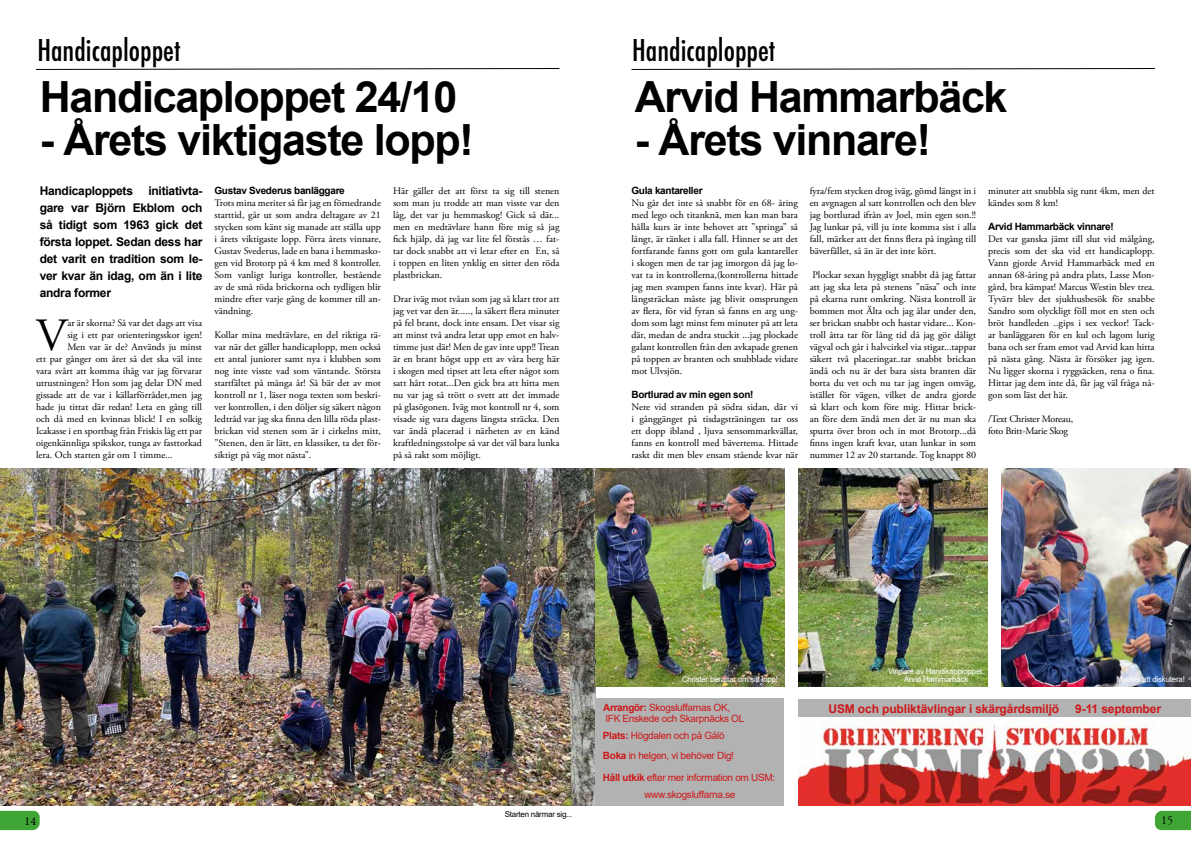
<style>
.page{position:relative;width:1191px;height:842px;background:#fff}
.page>*{position:absolute;margin:0;border:0;box-sizing:border-box;transform-origin:0 0}
.t1{font:46.2px "Adobe Garamond Pro";color:#000}
.t2{font:700 43px "Arial";letter-spacing:-.03em;color:#000}
.t3{font:500 33px "Futura PT Cond";color:#000}
.t4{font:700 12px/17px "Arial";letter-spacing:-.02em;color:#000;text-align:justify}
.t5{font:700 12px "Arial";letter-spacing:-.01em;color:#cd1719}
.t6{font:12px "Minion Pro";color:#000}
.t7{font:12px "Adobe Garamond Pro";color:#000}
.t8{font:10px/12px "Adobe Garamond Pro";color:#000;text-align:justify}
.t9{font:10px/11px "Arial";letter-spacing:-.03em;color:#cd1719}
.t10{font:700 10px "Arial";letter-spacing:-.03em;color:#000}
.t11{font:10px/12px "Adobe Garamond Pro";letter-spacing:-.02em;color:#000}
.t12{font:8px/8px "Arial";letter-spacing:-.03em;color:#fff;text-align:center}
.t13{font:8px "Arial";letter-spacing:-.03em;color:#000}
.s1{font-weight:700}
</style>
<div class="page">
<svg style="left:0;top:811px;width:40px;height:19px"></svg>
<svg style="left:1155px;top:811px;width:36px;height:19px"></svg>
<svg style="left:36px;top:68px;width:524px;height:2px"></svg>
<img style="left:0;top:469px;width:595px;height:337px">
<svg style="left:631px;top:68px;width:524px;height:2px"></svg>
<img style="left:595px;top:469px;width:189px;height:218px">
<img style="left:1001px;top:469px;width:190px;height:218px">
<img style="left:798px;top:469px;width:189px;height:218px">
<img style="left:798px;top:720px;width:393px;height:86px">
<div style="left:595px;top:699px;width:189px;height:107px;background:#b3b2b2"></div>
<div style="left:798px;top:699px;width:393px;height:17px;background:#b3b2b2"></div>
<h3 class="t3" style="left:37px;top:31px;width:145px">Handicaploppet</h3>
<h2 class="t2" style="left:40px;top:67px;width:419px">Handicaploppet 24/10</h2>
<h2 class="t2" style="left:40px;top:110px;width:435px">- Årets viktigaste lopp!</h2>
<p class="t4" style="left:40px;top:183px;width:95px">Handicaploppets</p>
<p class="t4" style="left:40px;top:183px;width:164px;text-indent:109px">initiativta&shy;gare var Björn Ekblom och så tidigt som 1963 gick det första loppet. Sedan dess har det varit en tradition som le&shy;ver kvar än idag, om än i lite andra former</p>
<p class="t10" style="left:214px;top:183px;width:132px">Gustav Svederus banläggare</p>
<p class="t8" style="left:393px;top:185px;width:168px">Här gäller det att först ta sig till stenen som man ju trodde att man visste var den låg, det var ju hemmaskog! Gick så där... men en medtävlare hann före mig så jag fick hjälp, då jag var lite fel förstås … fat&shy;tar dock snabbt att vi letar efter en En, så i toppen en liten ynklig en sitter den röda plastbrickan.</p>
<p class="t8" style="left:393px;top:293px;width:168px">Drar iväg mot tvåan som jag så klart tror att jag vet var den är....., la säkert flera minuter på fel brant, dock inte ensam. Det visar sig att minst två andra letat upp emot en halv&shy;timme just där! Men de gav inte upp!! Trean är en brant högst upp ett av våra berg här i skogen med tipset att leta efter något som satt hårt rotat...Den gick bra att hitta men nu var jag så trött o svett att det immade på glasögonen. Iväg mot kontroll nr 4, som visade sig vara dagens längsta sträcka. Den var ändå placerad i närheten av en känd kraftledningsstolpe så var det väl bara lunka på så rakt som möjligt.</p>
<p class="t8" style="left:214px;top:197px;width:168px">Trots mina meriter så får jag en förnedrande starttid, går ut som andra deltagare av 21 stycken som känt sig manade att ställa upp i årets viktigaste lopp. Förra årets vinnare, Gustav Svederus, lade en bana i hemmasko&shy;gen vid Brotorp på 4 km med 8 kontroller.<br>Som vanligt luriga kontroller, bestående av de små röda brickorna och tydligen blir mindre efter varje gång de kommer till an&shy;vändning.</p>
<p class="t8" style="left:214px;top:329px;width:168px">Kollar mina medtävlare, en del riktiga rä&shy;var när det gäller handicaplopp, men också ett antal juniorer samt nya i klubben som nog inte visste vad som väntande. Största startfältet på många år! Så bär det av mot kontroll nr 1, läser noga texten som beskri&shy;ver kontrollen, i den döljer sig säkert någon ledtråd var jag ska finna den lilla röda plast&shy;brickan vid stenen som är i cirkelns mitt, ”Stenen, den är lätt, en klassiker, ta det för&shy;siktigt på väg mot nästa”.</p>
<h1 class="t1" style="left:36px;top:307px;width:33px">V</h1>
<p class="t8" style="left:67px;top:317px;width:136px">ar är skorna? Så var det dags att visa</p>
<p class="t8" style="left:67px;top:329px;width:136px">sig i ett par orienteringsskor igen!</p>
<p class="t8" style="left:67px;top:341px;width:136px">Men var är de? Används ju minst</p>
<p class="t8" style="left:36px;top:353px;width:167px">ett par gånger om året så det ska väl inte</p>
<p class="t8" style="left:36px;top:365px;width:168px">vara svårt att komma ihåg var jag förvarar</p>
<p class="t8" style="left:36px;top:377px;width:167px">utrustningen? Hon som jag delar DN med</p>
<p class="t8" style="left:36px;top:389px;width:167px">gissade att de var i källarförrådet,men jag</p>
<p class="t8" style="left:36px;top:401px;width:167px">hade ju tittat där redan! Leta en gång till</p>
<p class="t8" style="left:36px;top:413px;width:168px">och då med en kvinnas blick! I en solkig</p>
<p class="t8" style="left:36px;top:425px;width:167px">Icakasse i en sportbag från Friskis låg ett par</p>
<p class="t8" style="left:36px;top:437px;width:168px">oigenkännliga spikskor, tunga av fasttorkad</p>
<p class="t8" style="left:36px;top:449px;width:138px">lera. Och starten går om 1 timme...</p>
<h3 class="t3" style="left:632px;top:31px;width:145px">Handicaploppet</h3>
<h2 class="t2" style="left:635px;top:67px;width:374px">Arvid Hammarbäck</h2>
<h2 class="t2" style="left:635px;top:110px;width:298px">- Årets vinnare!</h2>
<p class="t10" style="left:631px;top:183px;width:73px">Gula kantareller</p>
<p class="t8" style="left:631px;top:197px;width:168px">Nu går det inte så snabbt för en 68- åring med lego och titanknä, men kan man bara hålla kurs är inte behovet att ”springa” så långt, är tänket i alla fall. Hinner se att det fortfarande fanns gott om gula kantareller i skogen men de tar jag imorgon då jag lo&shy;vat ta in kontrollerna,(kontrollerna hittade jag men svampen fanns inte kvar). Här på långsträckan måste jag blivit omsprungen av flera, för vid fyran så fanns en arg ung&shy;dom som lagt minst fem minuter på att leta där, medan de andra stuckit ...jag plockade galant kontrollen från den avkapade grenen på toppen av branten och snubblade vidare mot Ulvsjön.</p>
<p class="t10" style="left:631px;top:387px;width:123px">Bortlurad av min egen son!</p>
<p class="t8" style="left:631px;top:401px;width:168px">Nere vid stranden på södra sidan, där vi i gånggänget på tisdagsträningen tar oss ett dopp ibland , ljuva sensommarkvällar, fanns en kontroll med bävertema. Hittade raskt dit men blev ensam stående kvar när</p>
<p class="t8" style="left:809px;top:185px;width:168px">fyra/fem stycken drog iväg, gömd längst in i en avgnagen al satt kontrollen och den blev jag bortlurad ifrån av Joel, min egen son.!!<br>Jag lunkar på, vill ju inte komma sist i alla fall, märker att det finns flera på ingång till bäverfället, så än är det inte kört.</p>
<p class="t8" style="left:809px;top:269px;width:168px">Plockar sexan hyggligt snabbt då jag fattar att jag ska leta på stenens ”näsa” och inte på ekarna runt omkring. Nästa kontroll är bommen mot Älta och jag ålar under den, ser brickan snabbt och hastar vidare... Kon&shy;troll åtta tar för lång tid då jag gör dåligt vägval och går i halvcirkel via stigar...tappar säkert två placeringar..tar snabbt brickan ändå och nu är det bara sista branten där borta du vet och nu tar jag ingen omväg, istället för vägen, vilket de andra gjorde så klart och kom före mig. Hittar brick&shy;an före dem ändå men det är nu man ska spurta över bron och in mot Brotorp...då finns ingen kraft kvar, utan lunkar in som nummer 12 av 20 startande. Tog knappt 80</p>
<p class="t8" style="left:988px;top:185px;width:168px">minuter att snubbla sig runt 4km, men det kändes som 8 km!</p>
<p class="t10" style="left:988px;top:219px;width:127px">Arvid Hammarbäck vinnare!</p>
<p class="t8" style="left:988px;top:233px;width:168px">Det var ganska jämt till slut vid målgång, precis som det ska vid ett handicaplopp.<br>Vann gjorde Arvid Hammarbäck med en annan 68-åring på andra plats, Lasse Mon&shy;gård, bra kämpat! Marcus Westin blev trea.<br>Tyvärr blev det sjukhusbesök för snabbe Sandro som olyckligt föll mot en sten och bröt handleden ..gips i sex veckor! Tack&shy;ar banläggaren för en kul och lagom lurig bana och ser fram emot vad Arvid kan hitta på nästa gång. Nästa år försöker jag igen.<br>Nu ligger skorna i ryggsäcken, rena o fina.<br>Hittar jag dem inte då, får jag väl fråga nå&shy;gon som läst det här.</p>
<p class="t11" style="left:988px;top:413px;width:86px">/Text Christer Moreau, foto Britt-Marie Skog</p>
<p class="t12" style="left:888px;top:667px;width:98px">Vinnare av Handikapploppet:<br>Arvid Hammarbäck</p>
<p class="t12" style="left:682px;top:675px;width:97px">Christer berättar om sitt lopp!</p>
<p class="t12" style="left:1116px;top:675px;width:70px">Mycket att diskutera!</p>
<p class="t9" style="left:603px;top:702px;width:143px"><span class="s1">Arrangör:</span> Skogsluffarnas OK,<br>IFK Enskede och Skarpnäcks OL</p>
<p class="t9" style="left:603px;top:725px;width:133px;line-height:20px"><span class="s1">Plats:</span> Högdalen och på Gålö<br><span class="s1">Boka</span> in helgen, vi behöver Dig!</p>
<p class="t9" style="left:603px;top:769px;width:174px;line-height:17px;text-align:center"><span class="s1">Håll utkik</span> efter mer information om USM: www.skogsluffarna.se</p>
<p class="t5" style="left:828px;top:700px;width:232px">USM och publiktävlingar i skärgårdsmiljö</p>
<p class="t5" style="left:1075px;top:700px;width:87px">9-11 september</p>
<p class="t13" style="left:505px;top:808px;width:69px">Starten närmar sig...</p>
<p class="t6" style="left:25px;top:813px;width:13px">14</p>
<p class="t7" style="left:1161px;top:813px;width:13px">15</p>
</div>
